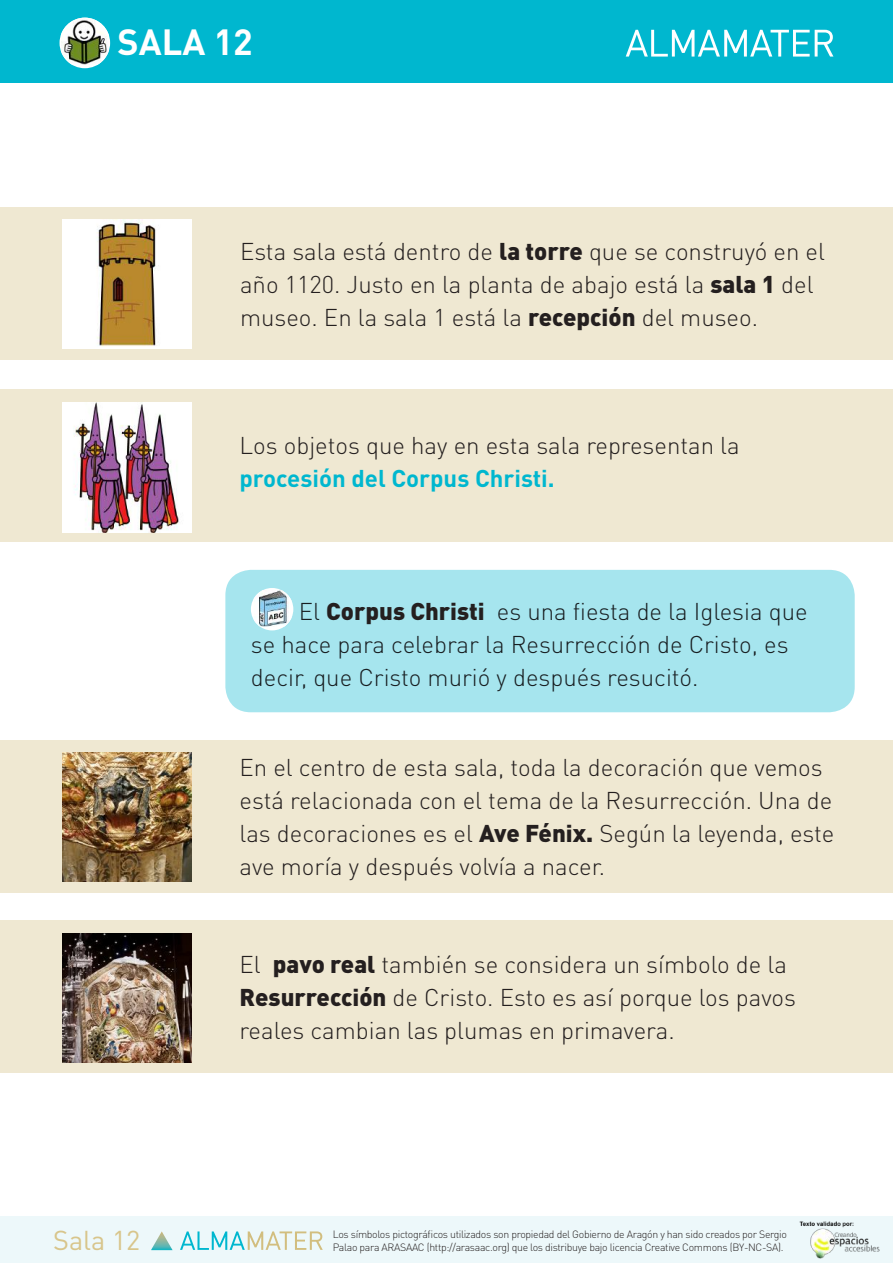
<style>
.page{position:relative;width:893px;height:1263px;background:#fff}
.page>*{position:absolute;margin:0;border:0;box-sizing:border-box;transform-origin:0 0}
.t1{font:700 36px "DIN Pro";color:#fff}
.t2{font:27px "DIN Pro";color:#d8c58b}
.t3{font:300 24px/33px "DIN Pro";color:#241f1f}
.t4{font:300 24px/33px "DIN Pro";color:#181e21}
.t5{font:700 24px "DIN Pro";color:#00b7cf}
.t6{font:300 10.5px/12.6px "DIN Pro";letter-spacing:-.03em;color:#241f1f}
.s1{font-weight:900}
.s2{font-weight:900;color:#241f1f}
</style>
<div class="page">
<div style="left:0;top:1216px;width:893px;height:47px;background:#edf8fa"></div>
<div style="left:0;top:0;width:893px;height:83px;background:#00b7cf"></div>
<svg style="left:151px;top:1231px;width:22px;height:19px"></svg>
<svg style="left:180px;top:1231px;width:143px;height:19px"></svg>
<svg style="left:626px;top:30px;width:207px;height:27px"></svg>
<div style="left:225px;top:570px;width:630px;height:142px;background:#a6e5ee;border-radius:26px"></div>
<div style="left:0;top:740px;width:893px;height:152px;background:#efe8d2"></div>
<div style="left:0;top:921px;width:893px;height:152px;background:#efe8d2"></div>
<div style="left:0;top:389px;width:893px;height:153px;background:#efe8d2"></div>
<div style="left:0;top:207px;width:893px;height:152px;background:#efe8d2"></div>
<img style="left:62px;top:753px;width:129px;height:129px">
<img style="left:62px;top:933px;width:129px;height:129px">
<img style="left:62px;top:403px;width:129px;height:129px">
<img style="left:63px;top:219px;width:129px;height:130px">
<div style="left:251px;top:588px;width:42px;height:42px;background:#fff;border-radius:50%"></div>
<img style="left:254px;top:590px;width:38px;height:37px">
<div style="left:60px;top:18px;width:50px;height:50px;background:#fff;border-radius:50%"></div>
<img style="left:61px;top:18px;width:48px;height:47px">
<img style="left:799px;top:1221px;width:81px;height:38px">
<h1 class="t1" style="left:117px;top:18px;width:137px">SALA 12</h1>
<p class="t3" style="left:240px;top:233px;width:586px">Esta sala está dentro de <span class="s1">la torre</span> que se construyó en el año 1120. Justo en la planta de abajo está la <span class="s1">sala 1</span> del museo. En la sala 1 está la <span class="s1">recepción</span> del museo.</p>
<p class="t3" style="left:239px;top:427px;width:502px">Los objetos que hay en esta sala representan la</p>
<p class="t5" style="left:239px;top:462px;width:317px">procesión del Corpus Christi.</p>
<p class="t4" style="left:251px;top:594px;width:558px;text-indent:48px">El <span class="s2">Corpus Christi</span> es una fiesta de la Iglesia que se hace para celebrar la Resurrección de Cristo, es decir, que Cristo murió y después resucitó.</p>
<p class="t3" style="left:239px;top:750px;width:596px">En el centro de esta sala, toda la decoración que vemos está relacionada con el tema de la Resurrección. Una de las decoraciones es el <span class="s1">Ave Fénix.</span> Según la leyenda, este ave moría y después volvía a nacer.</p>
<p class="t2" style="left:53px;top:1222px;width:89px">Sala 12</p>
<p class="t3" style="left:239px;top:947px;width:558px">El <span class="s1">pavo real</span> también se considera un símbolo de la<br><span class="s1">Resurrección</span> de Cristo. Esto es así porque los pavos reales cambian las plumas en primavera.</p>
<p class="t6" style="left:333px;top:1227px;width:456px">Los símbolos pictográficos utilizados son propiedad del Gobierno de Aragón y han sido creados por Sergio<br>Palao para ARASAAC (http://arasaac.org) que los distribuye bajo licencia Creative Commons (BY-NC-SA).</p>
</div>
